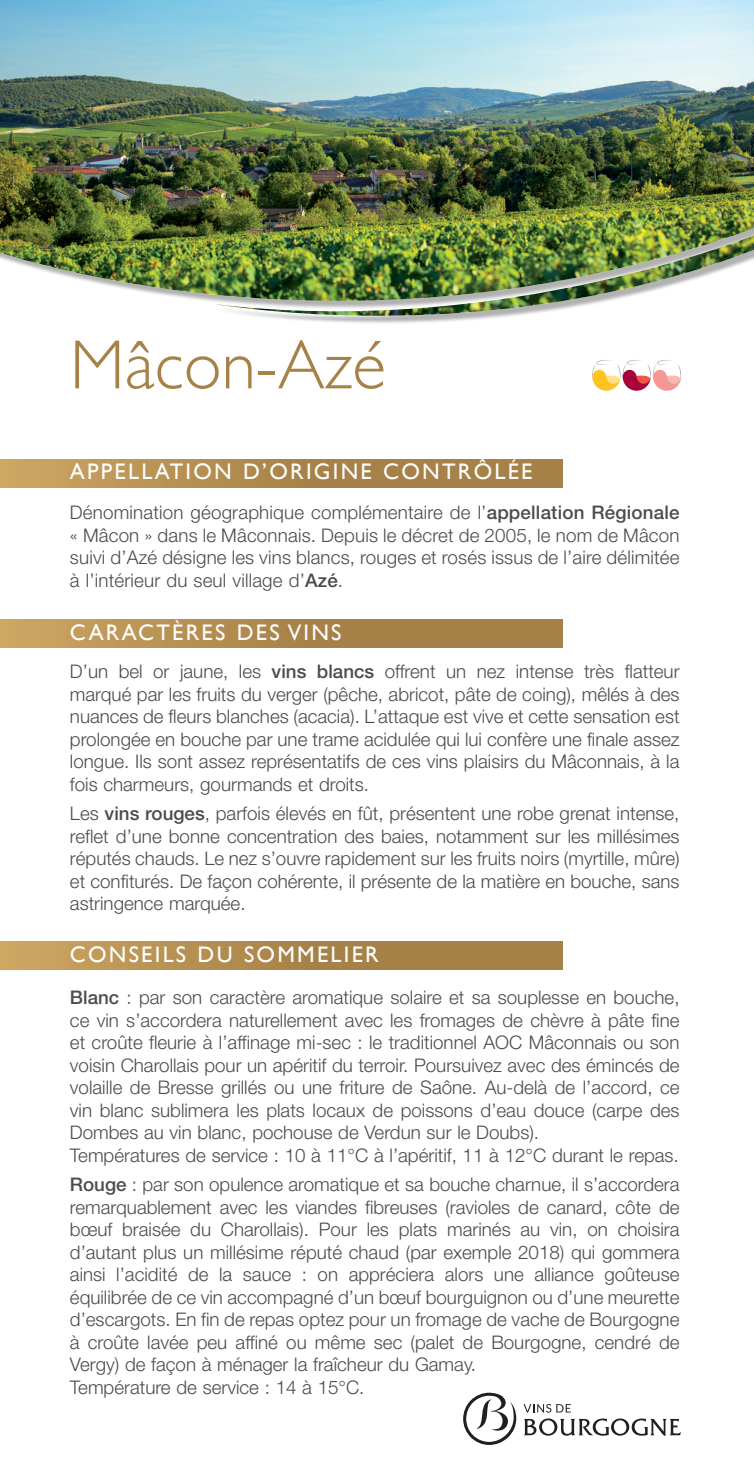
<style>
.page{position:relative;width:754px;height:1463px;background:#fff}
.page>*{position:absolute;margin:0;border:0;box-sizing:border-box;transform-origin:0 0}
.t1{font:300 70px "Gill Sans";color:#a78248}
.t2{font:22.5px "Gill Sans";letter-spacing:.1em;color:#fff}
.t3{font:300 18.75px/22.5px "Helvetica Neue";color:#4b4c4d;text-align:justify}
.s1{font-weight:500}
</style>
<div class="page">
<img style="left:0;top:0;width:754px;height:318px">
<div style="left:0;top:619px;width:562px;height:28px;background:linear-gradient(to right,#c69f5e,#9d7941)"></div>
<div style="left:0;top:459px;width:562px;height:28px;background:linear-gradient(to right,#c69f5e,#9d7941)"></div>
<div style="left:0;top:942px;width:562px;height:28px;background:linear-gradient(to right,#c69f5e,#9d7941)"></div>
<svg style="left:592px;top:360px;width:89px;height:31px"></svg>
<svg style="left:523px;top:1404px;width:158px;height:32px"></svg>
<svg style="left:463px;top:1393px;width:53px;height:52px"></svg>
<svg style="left:0;top:0;width:12px;height:1px"></svg>
<h1 class="t1" style="left:70px;top:326px;width:317px">Mâcon-Azé</h1>
<p class="t2" style="left:70px;top:458px;width:464px">APPELLATION D’ORIGINE CONTRÔLÉE</p>
<p class="t3" style="left:70px;top:501px;width:611px">Dénomination géographique complémentaire de l’<span class="s1">appellation Régionale </span>« Mâcon » dans le Mâconnais. Depuis le décret de 2005, le nom de Mâcon suivi d’Azé désigne les vins blancs, rouges et rosés issus de l’aire délimitée à l’intérieur du seul village d’<span class="s1">Azé</span>.</p>
<p class="t2" style="left:70px;top:619px;width:273px">CARACTÈRES DES VINS</p>
<p class="t3" style="left:70px;top:660px;width:611px">D’un bel or jaune, les <span class="s1">vins blancs</span> offrent un nez intense très flatteur marqué par les fruits du verger (pêche, abricot, pâte de coing), mêlés à des nuances de fleurs blanches (acacia). L’attaque est vive et cette sensation est prolongée en bouche par une trame acidulée qui lui confère une finale assez longue. Ils sont assez représentatifs de ces vins plaisirs du Mâconnais, à la fois charmeurs, gourmands et droits.</p>
<p class="t3" style="left:70px;top:802px;width:611px">Les <span class="s1">vins rouges</span>, parfois élevés en fût, présentent une robe grenat intense, reflet d’une bonne concentration des baies, notamment sur les millésimes réputés chauds. Le nez s’ouvre rapidement sur les fruits noirs (myrtille, mûre) et confiturés. De façon cohérente, il présente de la matière en bouche, sans astringence marquée.</p>
<p class="t2" style="left:70px;top:942px;width:310px">CONSEILS DU SOMMELIER</p>
<p class="t3" style="left:70px;top:986px;width:611px;text-align:left"><span class="s1">Blanc</span> : par son caractère aromatique solaire et sa souplesse en bouche, ce vin s’accordera naturellement avec les fromages de chèvre à pâte fine et croûte fleurie à l’affinage mi-sec : le traditionnel AOC Mâconnais ou son voisin Charollais pour un apéritif du terroir. Poursuivez avec des émincés de volaille de Bresse grillés ou une friture de Saône. Au-delà de l’accord, ce vin blanc sublimera les plats locaux de poissons d’eau douce (carpe des Dombes au vin blanc, pochouse de Verdun sur le Doubs).<br>Températures de service : 10 à 11°C à l’apéritif, 11 à 12°C durant le repas.</p>
<p class="t3" style="left:70px;top:1173px;width:611px;text-align:left"><span class="s1">Rouge</span> : par son opulence aromatique et sa bouche charnue, il s’accordera remarquablement avec les viandes fibreuses (ravioles de canard, côte de bœuf braisée du Charollais). Pour les plats marinés au vin, on choisira d’autant plus un millésime réputé chaud (par exemple 2018) qui gommera ainsi l’acidité de la sauce : on appréciera alors une alliance goûteuse équilibrée de ce vin accompagné d’un bœuf bourguignon ou d’une meurette d’escargots. En fin de repas optez pour un fromage de vache de Bourgogne à croûte lavée peu affiné ou même sec (palet de Bourgogne, cendré de Vergy) de façon à ménager la fraîcheur du Gamay.<br>Température de service : 14 à 15°C.</p>
</div>
